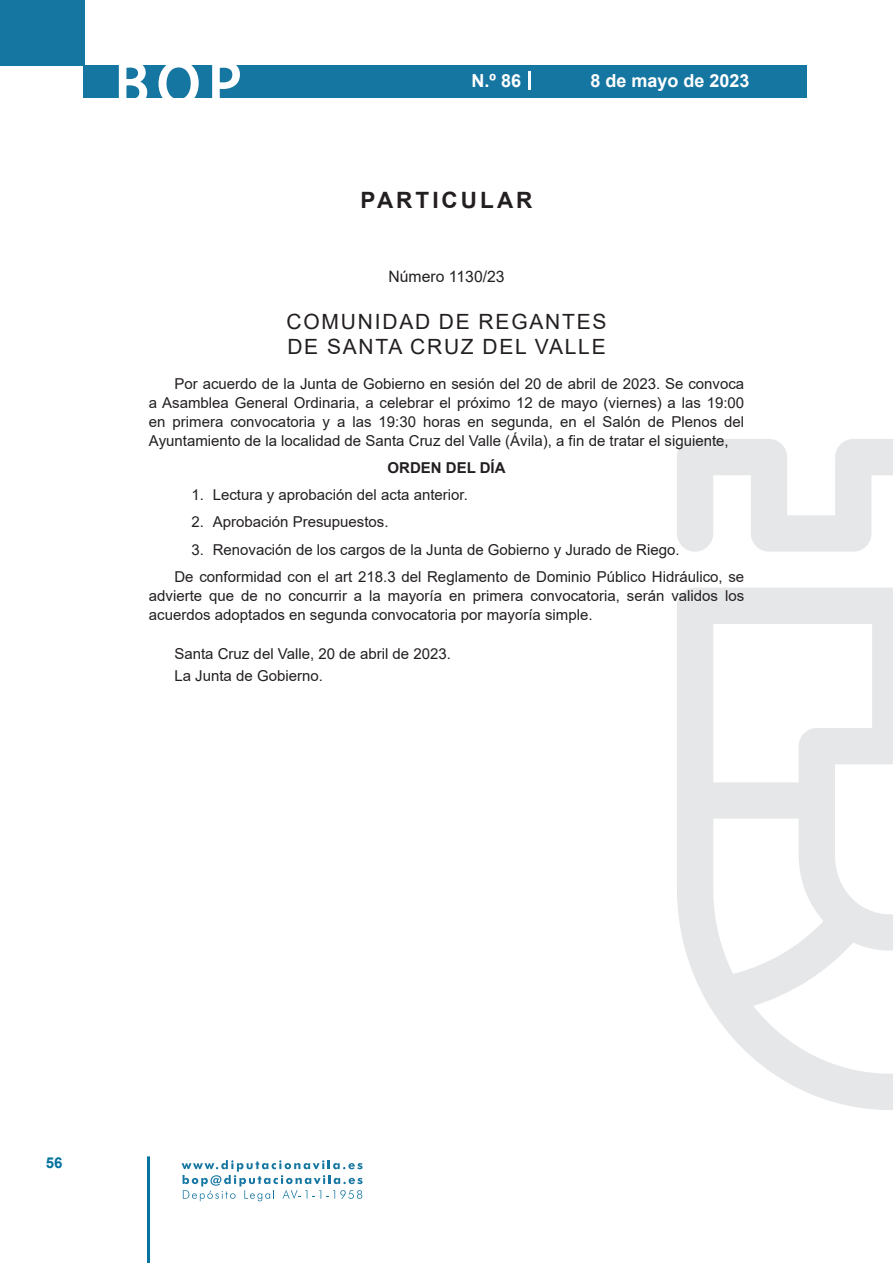
<style>
.page{position:relative;width:893px;height:1263px;background:#fff}
.page>*{position:absolute;margin:0;border:0;box-sizing:border-box;transform-origin:0 0}
.t1{font:500 61.5px "Avant Garde";color:#fff}
.h1__secion{font:700 22.5px "Arial";letter-spacing:.135em;color:#231f20}
.h2__organismo{font:21px/25.2px "Arial";letter-spacing:.085em;color:#231f20}
.t2{font:700 18px "Arial";color:#fff}
.numero{font:15.75px "Arial";color:#231f20}
.texto_normal{font:15px/18.8px "Arial";color:#231f20;text-align:justify}
.fecha{font:15px "Arial";color:#231f20}
.firma{font:15px "Arial";color:#231f20}
.texto_centrado{font:700 15px "Arial";color:#231f20}
.t3{font:700 15px "Arial";color:#04739f}
</style>
<div class="page">
<div style="left:0;top:0;width:85px;height:65px;background:#1676a2"></div>
<div style="left:84px;top:65px;width:723px;height:33px;background:#1676a2"></div>
<svg style="left:118px;top:65px;width:30px;height:33px"></svg>
<svg style="left:158px;top:65px;width:41px;height:33px"></svg>
<svg style="left:212px;top:65px;width:28px;height:33px"></svg>
<svg style="left:182px;top:1160px;width:181px;height:41px"></svg>
<hr style="left:147px;top:1156px;width:3px;height:107px;background:#04739f">
<svg style="left:529px;top:71px;width:2px;height:19px"></svg>
<svg style="left:677px;top:439px;width:216px;height:671px"></svg>
<h1 class="t1" style="left:115px;top:46px;width:128px">BOP</h1>
<p class="t2" style="left:472px;top:68px;width:51px">N.º 86</p>
<p class="t2" style="left:590px;top:68px;width:161px">8 de mayo de 2023</p>
<p class="h1__secion" style="left:361px;top:184px;width:173px">PARTICULAR</p>
<p class="numero" style="left:388px;top:266px;width:118px">Número 1130/23</p>
<p class="h2__organismo" style="left:286px;top:308px;width:322px">COMUNIDAD DE REGANTES<br>DE SANTA CRUZ DEL VALLE</p>
<p class="texto_normal" style="left:149px;top:375px;width:597px;text-indent:26px">Por acuerdo de la Junta de Gobierno en sesión del 20 de abril de 2023. Se convoca a Asamblea General Ordinaria, a celebrar el próximo 12 de mayo (viernes) a las 19:00 en primera convocatoria y a las 19:30 horas en segunda, en el Salón de Plenos del Ayuntamiento de la localidad de Santa Cruz del Valle (Ávila), a fin de tratar el siguiente,</p>
<p class="texto_centrado" style="left:388px;top:457px;width:120px">ORDEN DEL DÍA</p>
<p class="texto_normal" style="left:191px;top:485px;width:278px">1. Lectura y aprobación del acta anterior.</p>
<p class="texto_normal" style="left:191px;top:513px;width:199px">2. Aprobación Presupuestos.</p>
<p class="texto_normal" style="left:191px;top:540px;width:490px">3. Renovación de los cargos de la Junta de Gobierno y Jurado de Riego.</p>
<p class="texto_normal" style="left:149px;top:567px;width:597px;text-indent:26px">De conformidad con el art 218.3 del Reglamento de Dominio Público Hidráulico, se advierte que de no concurrir a la mayoría en primera convocatoria, serán validos los acuerdos adoptados en segunda convocatoria por mayoría simple.</p>
<p class="fecha" style="left:174px;top:643px;width:278px">Santa Cruz del Valle, 20 de abril de 2023.</p>
<p class="firma" style="left:174px;top:665px;width:150px">La Junta de Gobierno.</p>
<p class="t3" style="left:46px;top:1152px;width:18px">56</p>
</div>
